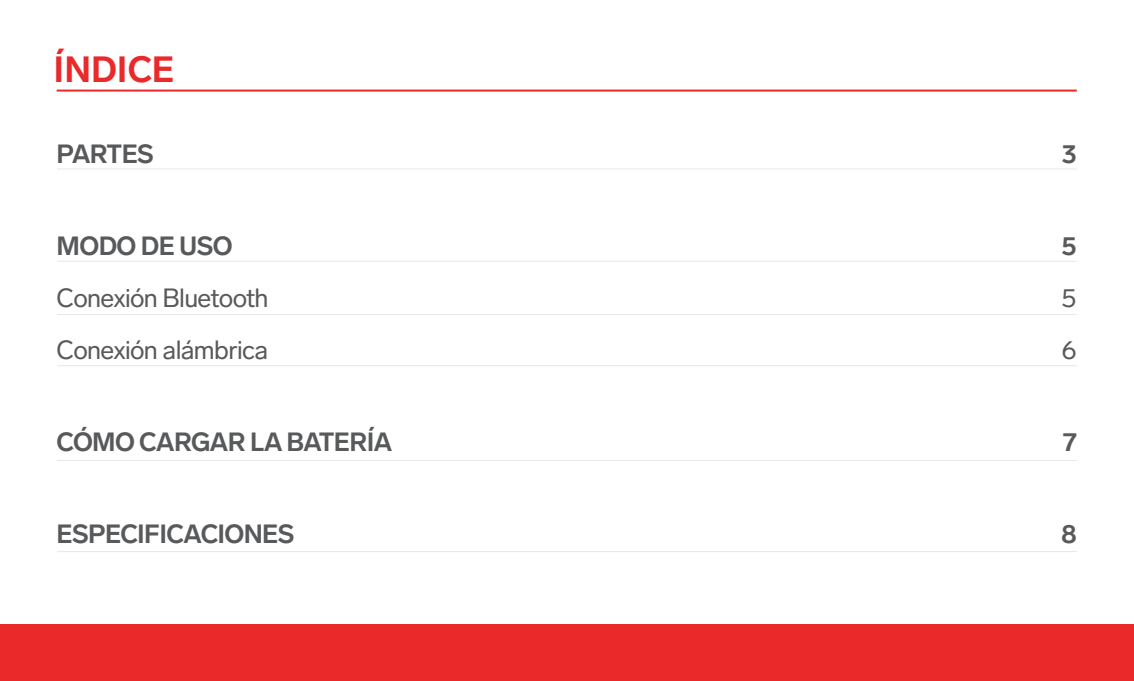
<style>
.page{position:relative;width:1134px;height:681px;background:#fff}
.page>*{position:absolute;margin:0;border:0;box-sizing:border-box;transform-origin:0 0}
.t1{font:700 36px "Lab Grotesque";color:#e9292a}
.t2{font:700 26px "Lab Grotesque";letter-spacing:-.025em;color:#58595b}
.t3{font:26px/52px "Lab Grotesque";letter-spacing:-.025em;color:#58595b}
</style>
<div class="page">
<div style="left:0;top:624px;width:1134px;height:56px;background:#e9292a"></div>
<hr style="left:57px;top:89px;width:1020px;height:2px;background:#e9292a">
<hr style="left:57px;top:260px;width:1020px;height:2px;background:#e6e7e9">
<hr style="left:57px;top:168px;width:1020px;height:1px;background:#e6e7e9">
<hr style="left:57px;top:314px;width:1020px;height:1px;background:#e6e7e9">
<hr style="left:57px;top:365px;width:1020px;height:1px;background:#e6e7e9">
<hr style="left:57px;top:459px;width:1020px;height:2px;background:#e6e7e9">
<hr style="left:57px;top:550px;width:1020px;height:2px;background:#e6e7e9">
<h1 class="t1" style="left:54px;top:48px;width:122px">ÍNDICE</h1>
<p class="t2" style="left:57px;top:138px;width:99px">PARTES</p>
<p class="t2" style="left:57px;top:230px;width:178px">MODO DE USO</p>
<p class="t3" style="left:57px;top:272px;width:214px">Conexión Bluetooth<br>Conexión alámbrica</p>
<p class="t2" style="left:57px;top:426px;width:337px">CÓMO CARGAR LA BATERÍA</p>
<p class="t2" style="left:57px;top:518px;width:239px">ESPECIFICACIONES</p>
<p class="t2" style="left:1062px;top:138px;width:16px">3</p>
<p class="t2" style="left:1062px;top:230px;width:16px">5</p>
<p class="t3" style="left:1061px;top:272px;width:17px">5<br>6</p>
<p class="t2" style="left:1063px;top:426px;width:16px">7</p>
<p class="t2" style="left:1062px;top:518px;width:17px">8</p>
</div>
